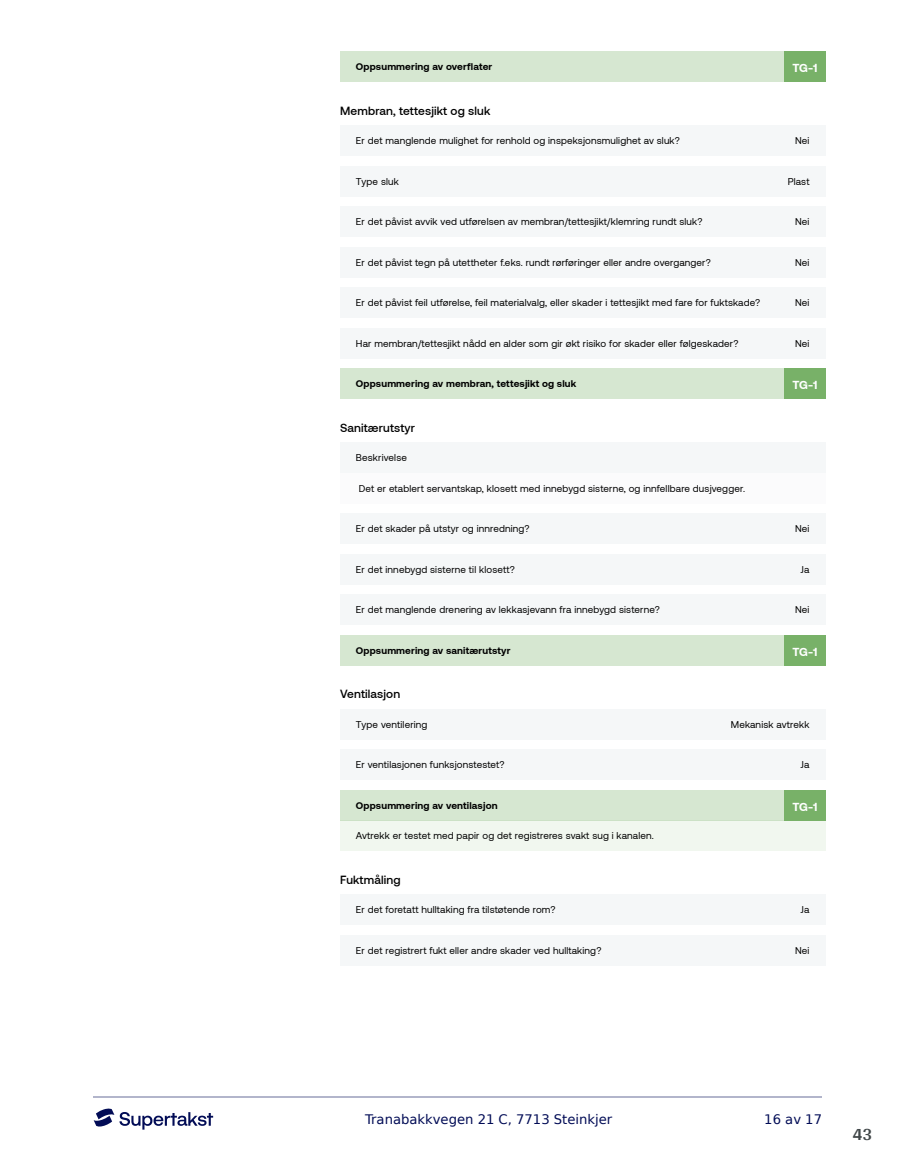
<style>
.page{position:relative;width:915px;height:1172px;background:#fff}
.page>*{position:absolute;margin:0;border:0;box-sizing:border-box;transform-origin:0 0}
.t1{font:700 18px "Arya";color:#414749}
.t2{font:13.2px "DejaVu Sans";color:#020c56}
.t3{font:500 11.85px "Aeonik";letter-spacing:.015em;color:#000}
.t4{font:700 11.85px "Aeonik";letter-spacing:-.035em;color:#fff}
.t5{font:9.9px "Aeonik";letter-spacing:.015em;color:#000}
.t6{font:700 9.9px "Aeonik";letter-spacing:.015em;color:#000}
</style>
<div class="page">
<hr style="left:93px;top:1097px;width:728px;height:1px;background:#b2b5cb">
<svg style="left:94px;top:1108px;width:119px;height:21px"></svg>
<div style="left:340px;top:473px;width:485px;height:31px;background:#f5f7f8"></div>
<div style="left:340px;top:820px;width:485px;height:31px;background:#f1f7ef"></div>
<div style="left:340px;top:52px;width:485px;height:30px;background:#d6e7d1"></div>
<div style="left:783px;top:52px;width:42px;height:30px;background:#78b168"></div>
<div style="left:340px;top:126px;width:485px;height:30px;background:#f5f7f8"></div>
<div style="left:340px;top:166px;width:485px;height:31px;background:#f5f7f8"></div>
<div style="left:340px;top:207px;width:485px;height:30px;background:#f5f7f8"></div>
<div style="left:340px;top:247px;width:485px;height:31px;background:#f5f7f8"></div>
<div style="left:340px;top:288px;width:485px;height:30px;background:#f5f7f8"></div>
<div style="left:340px;top:328px;width:485px;height:31px;background:#f5f7f8"></div>
<div style="left:340px;top:368px;width:485px;height:31px;background:#d6e7d1"></div>
<div style="left:783px;top:368px;width:42px;height:31px;background:#78b168"></div>
<div style="left:340px;top:442px;width:485px;height:31px;background:#f5f7f8"></div>
<div style="left:340px;top:514px;width:485px;height:30px;background:#f5f7f8"></div>
<div style="left:340px;top:554px;width:485px;height:31px;background:#f5f7f8"></div>
<div style="left:340px;top:594px;width:485px;height:31px;background:#f5f7f8"></div>
<div style="left:340px;top:635px;width:485px;height:31px;background:#d6e7d1"></div>
<div style="left:783px;top:635px;width:42px;height:31px;background:#78b168"></div>
<div style="left:340px;top:709px;width:485px;height:31px;background:#f5f7f8"></div>
<div style="left:340px;top:749px;width:485px;height:31px;background:#f5f7f8"></div>
<div style="left:340px;top:790px;width:485px;height:30px;background:#d6e7d1"></div>
<div style="left:783px;top:790px;width:42px;height:30px;background:#78b168"></div>
<div style="left:340px;top:895px;width:485px;height:30px;background:#f5f7f8"></div>
<div style="left:340px;top:935px;width:485px;height:31px;background:#f5f7f8"></div>
<p class="t6" style="left:356px;top:61px;width:138px">Oppsummering av overflater</p>
<p class="t4" style="left:792px;top:61px;width:27px">TG-1</p>
<p class="t3" style="left:340px;top:104px;width:152px">Membran, tettesjikt og sluk</p>
<p class="t5" style="left:356px;top:136px;width:325px">Er det manglende mulighet for renhold og inspeksjonsmulighet av sluk?</p>
<p class="t5" style="left:794px;top:136px;width:16px">Nei</p>
<p class="t5" style="left:356px;top:176px;width:44px">Type sluk</p>
<p class="t5" style="left:787px;top:176px;width:23px">Plast</p>
<p class="t5" style="left:356px;top:216px;width:348px">Er det påvist avvik ved utførelsen av membran/tettesjikt/klemring rundt sluk?</p>
<p class="t5" style="left:794px;top:216px;width:16px">Nei</p>
<p class="t5" style="left:356px;top:257px;width:356px">Er det påvist tegn på utettheter f.eks. rundt rørføringer eller andre overganger?</p>
<p class="t5" style="left:794px;top:257px;width:16px">Nei</p>
<p class="t5" style="left:356px;top:297px;width:405px">Er det påvist feil utførelse, feil materialvalg, eller skader i tettesjikt med fare for fuktskade?</p>
<p class="t5" style="left:794px;top:297px;width:16px">Nei</p>
<p class="t5" style="left:356px;top:338px;width:384px">Har membran/tettesjikt nådd en alder som gir økt risiko for skader eller følgeskader?</p>
<p class="t5" style="left:794px;top:338px;width:16px">Nei</p>
<p class="t6" style="left:356px;top:378px;width:222px">Oppsummering av membran, tettesjikt og sluk</p>
<p class="t4" style="left:792px;top:378px;width:27px">TG-1</p>
<p class="t3" style="left:340px;top:421px;width:76px">Sanitærutstyr</p>
<p class="t5" style="left:356px;top:452px;width:53px">Beskrivelse</p>
<p class="t5" style="left:358px;top:483px;width:388px">Det er etablert servantskap, klosett med innebygd sisterne, og innfellbare dusjvegger.</p>
<p class="t5" style="left:356px;top:523px;width:175px">Er det skader på utstyr og innredning?</p>
<p class="t5" style="left:794px;top:523px;width:16px">Nei</p>
<p class="t5" style="left:356px;top:564px;width:160px">Er det innebygd sisterne til klosett?</p>
<p class="t5" style="left:800px;top:564px;width:10px">Ja</p>
<p class="t5" style="left:356px;top:604px;width:305px">Er det manglende drenering av lekkasjevann fra innebygd sisterne?</p>
<p class="t5" style="left:794px;top:604px;width:16px">Nei</p>
<p class="t6" style="left:356px;top:645px;width:156px">Oppsummering av sanitærutstyr</p>
<p class="t4" style="left:792px;top:645px;width:27px">TG-1</p>
<p class="t3" style="left:340px;top:687px;width:62px">Ventilasjon</p>
<p class="t5" style="left:356px;top:719px;width:73px">Type ventilering</p>
<p class="t5" style="left:730px;top:719px;width:80px">Mekanisk avtrekk</p>
<p class="t5" style="left:356px;top:759px;width:150px">Er ventilasjonen funksjonstestet?</p>
<p class="t5" style="left:800px;top:759px;width:10px">Ja</p>
<p class="t6" style="left:356px;top:799px;width:143px">Oppsummering av ventilasjon</p>
<p class="t4" style="left:792px;top:800px;width:27px">TG-1</p>
<p class="t5" style="left:356px;top:830px;width:299px">Avtrekk er testet med papir og det registreres svakt sug i kanalen.</p>
<p class="t3" style="left:340px;top:873px;width:62px">Fuktmåling</p>
<p class="t5" style="left:356px;top:904px;width:201px">Er det foretatt hulltaking fra tilstøtende rom?</p>
<p class="t5" style="left:800px;top:904px;width:10px">Ja</p>
<p class="t5" style="left:356px;top:945px;width:247px">Er det registrert fukt eller andre skader ved hulltaking?</p>
<p class="t5" style="left:794px;top:945px;width:16px">Nei</p>
<h2 class="t2" style="left:365px;top:1108px;width:249px">Tranabakkvegen 21 C, 7713 Steinkjer</h2>
<h2 class="t2" style="left:764px;top:1108px;width:59px">16 av 17</h2>
<h1 class="t1" style="left:852px;top:1123px;width:21px">43</h1>
</div>
